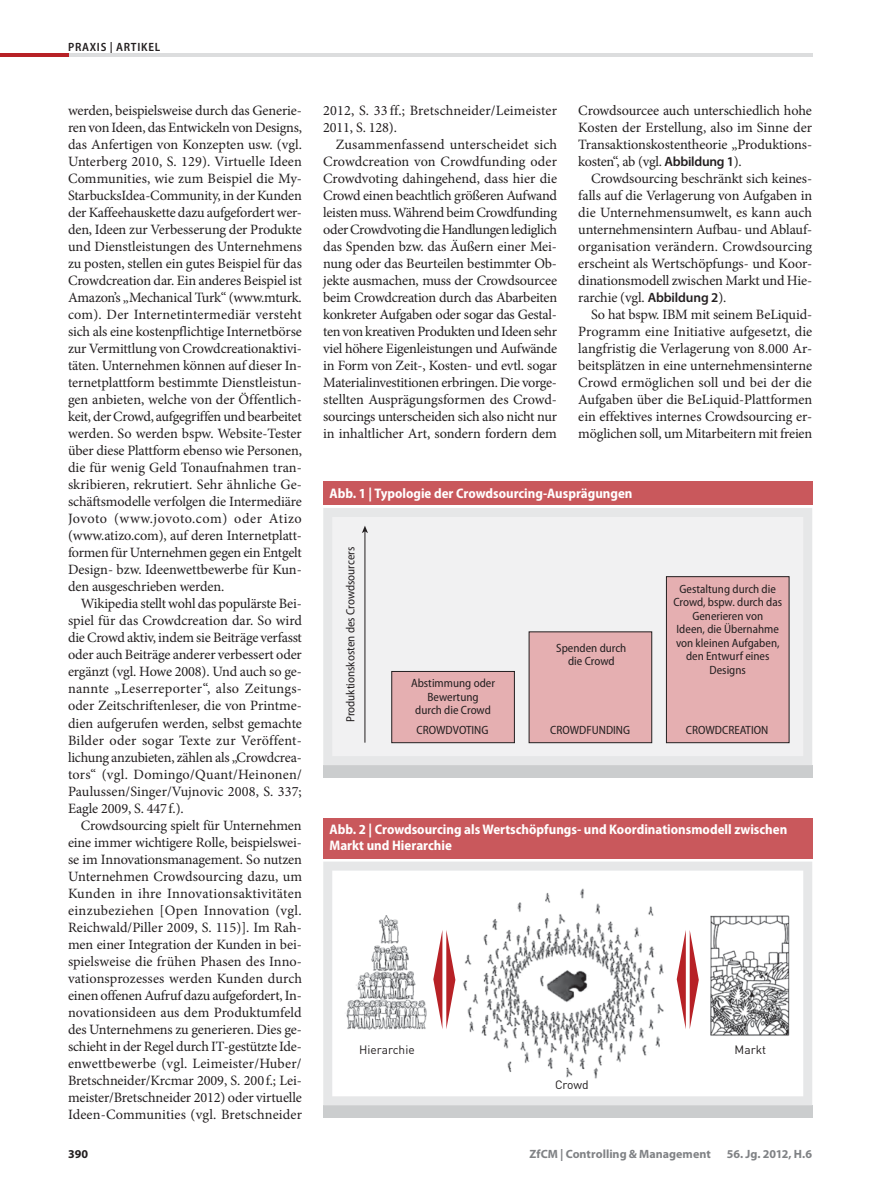
<style>
.page{position:relative;width:893px;height:1187px;background:#fff}
.page>*{position:absolute;margin:0;border:0;box-sizing:border-box;transform-origin:0 0}
.t1{font:14.25px/17px "Minion Pro";letter-spacing:-.005em;color:#231f20;text-align:justify}
.t2{font:700 semi-condensed 13.95px/15.3px "Myriad Pro";color:#fff}
.t3{font:semi-condensed 12px/13.5px "Myriad Pro";color:#231f20;text-align:center}
.t4{font:700 12px "Myriad Pro";color:#808285}
.t5{font:12px "DINOT";color:#231f20}
.t6{font:600 semi-condensed 12px "Myriad Pro";letter-spacing:.06em;color:#231f20}
.t7{font:700 12px "Myriad Pro";color:#231f20}
.s1{font-family:"Myriad Pro";font-weight:600;font-size:13.5px}
</style>
<div class="page">
<hr style="left:68px;top:53px;width:744px;height:4px;background:#dcddde">
<hr style="left:0;top:53px;width:68px;height:4px;background:#b72126">
<div style="left:323px;top:765px;width:489px;height:12px;background:#cbcdce"></div>
<svg style="left:323px;top:508px;width:489px;height:257px;fill:#f1f1f2"></svg>
<div style="left:323px;top:481px;width:489px;height:24px;background:#c9585c"></div>
<div style="left:391px;top:671px;width:124px;height:72px;background:#e5afb1;border:1px solid #231f20"></div>
<div style="left:529px;top:631px;width:123px;height:112px;background:#e5afb1;border:1px solid #231f20"></div>
<div style="left:666px;top:576px;width:123px;height:167px;background:#e5afb1;border:1px solid #231f20"></div>
<hr style="left:365px;top:531px;width:1px;height:211px;background:#231f20">
<svg style="left:362px;top:525px;width:6px;height:8px"></svg>
<div style="left:323px;top:1105px;width:489px;height:12px;background:#cbcdce"></div>
<svg style="left:323px;top:861px;width:489px;height:244px"></svg>
<div style="left:323px;top:818px;width:489px;height:40px;background:#c9585c"></div>
<img style="left:340px;top:915px;width:97px;height:116px">
<img style="left:459px;top:872px;width:213px;height:209px">
<img style="left:706px;top:913px;width:87px;height:123px">
<svg style="left:433px;top:929px;width:22px;height:100px"></svg>
<svg style="left:677px;top:929px;width:22px;height:100px"></svg>
<p class="t6" style="left:68px;top:40px;width:94px">PRAXIS | ARTIKEL</p>
<p class="t1" style="left:68px;top:102px;width:236px">werden, beispielsweise durch das Generie&shy;ren von Ideen, das Entwickeln von Designs, das Anfertigen von Konzepten usw. (vgl.<br>Unterberg 2010, S. 129). Virtuelle Ideen Communities, wie zum Beispiel die My-StarbucksIdea-Community, in der Kunden der Kaffeehauskette dazu aufgefordert wer&shy;den, Ideen zur Verbesserung der Produkte und Dienstleistungen des Unternehmens zu posten, stellen ein gutes Beispiel für das Crowdcreation dar. Ein anderes Beispiel ist Amazon’s „Mechanical Turk“ (www.mturk. com). Der Internetintermediär versteht sich als eine kostenpflichtige Internetbörse zur Vermittlung von Crowdcreationaktivi&shy;täten. Unternehmen können auf dieser In&shy;ternetplattform bestimmte Dienstleistun&shy;gen anbieten, welche von der Öffentlich&shy;keit, der Crowd, aufgegriffen und bearbeitet werden. So werden bspw. Website-Tester über diese Plattform ebenso wie Personen, die für wenig Geld Tonaufnahmen tran&shy;skribieren, rekrutiert. Sehr ähnliche Ge&shy;schäftsmodelle verfolgen die Intermediäre Jovoto (www.jovoto.com) oder Atizo (www.atizo.com), auf deren Internetplatt&shy;formen für Unternehmen gegen ein Entgelt Design- bzw. Ideenwettbewerbe für Kun&shy;den ausgeschrieben werden.</p>
<p class="t1" style="left:68px;top:595px;width:236px;text-align:left;text-indent:13px">Wikipedia stellt wohl das populärste Bei&shy;spiel für das Crowdcreation dar. So wird die Crowd aktiv, indem sie Beiträge verfasst oder auch Beiträge anderer verbessert oder ergänzt (vgl. Howe 2008). Und auch so ge&shy;nannte „Leserreporter“, also Zeitungs&shy;oder Zeitschriftenleser, die von Printme&shy;dien aufgerufen werden, selbst gemachte Bilder oder sogar Texte zur Veröffent&shy;lichung anzubieten, zählen als „Crowdcrea&shy;tors“ (vgl. Domingo/Quant/Heinonen/ Paulussen/Singer/Vujnovic 2008, S. 337; Eagle 2009, S. 447f.).</p>
<p class="t1" style="left:68px;top:816px;width:236px;text-indent:13px">Crowdsourcing spielt für Unternehmen eine immer wichtigere Rolle, beispielswei&shy;se im Innovationsmanagement. So nutzen Unternehmen Crowdsourcing dazu, um Kunden in ihre Innovationsaktivitäten einzubeziehen [Open Innovation (vgl.<br>Reichwald/Piller 2009, S. 115)]. Im Rah&shy;men einer Integration der Kunden in bei&shy;spielsweise die frühen Phasen des Inno&shy;vationsprozesses werden Kunden durch einen offenen Aufruf dazu aufgefordert, In&shy;novationsideen aus dem Produktumfeld des Unternehmens zu generieren. Dies ge&shy;schieht in der Regel durch IT-gestützte Ide&shy;enwettbewerbe (vgl. Leimeister/Huber/ Bretschneider/Krcmar 2009, S. 200f.; Lei&shy;meister/Bretschneider 2012) oder virtuelle Ideen-Communities (vgl. Bretschneider</p>
<p class="t1" style="left:323px;top:102px;width:235px">2012, S. 33 ff.; Bretschneider/Leimeister<br>2011, S. 128).</p>
<p class="t1" style="left:323px;top:136px;width:235px;text-indent:13px">Zusammenfassend unterscheidet sich Crowdcreation von Crowdfunding oder Crowdvoting dahingehend, dass hier die Crowd einen beachtlich größeren Aufwand leisten muss. Während beim Crowdfunding oder Crowdvoting die Handlungen lediglich das Spenden bzw. das Äußern einer Mei&shy;nung oder das Beurteilen bestimmter Ob&shy;jekte ausmachen, muss der Crowdsourcee beim Crowdcreation durch das Abarbeiten konkreter Aufgaben oder sogar das Gestal&shy;ten von kreativen Produkten und Ideen sehr viel höhere Eigenleistungen und Aufwände in Form von Zeit-, Kosten- und evtl. sogar Materialinvestitionen erbringen. Die vorge&shy;stellten Ausprägungsformen des Crowd&shy;sourcings unterscheiden sich also nicht nur in inhaltlicher Art, sondern fordern dem</p>
<p class="t1" style="left:578px;top:102px;width:235px">Crowdsourcee auch unterschiedlich hohe Kosten der Erstellung, also im Sinne der Transaktionskostentheorie „Produktions&shy;kosten“, ab (vgl. <span class="s1">Abbildung 1</span>).</p>
<p class="t1" style="left:578px;top:170px;width:235px;text-indent:13px">Crowdsourcing beschränkt sich keines&shy;falls auf die Verlagerung von Aufgaben in die Unternehmensumwelt, es kann auch unternehmensintern Aufbau- und Ablauf&shy;organisation verändern. Crowdsourcing erscheint als Wertschöpfungs- und Koor&shy;dinationsmodell zwischen Markt und Hie&shy;rarchie (vgl. <span class="s1">Abbildung 2</span>).</p>
<p class="t1" style="left:578px;top:306px;width:235px;text-align:left;text-indent:13px">So hat bspw. IBM mit seinem BeLiquid-Programm eine Initiative aufgesetzt, die langfristig die Verlagerung von 8.000 Ar&shy;beitsplätzen in eine unternehmensinterne Crowd ermöglichen soll und bei der die Aufgaben über die BeLiquid-Plattformen ein effektives internes Crowdsourcing er&shy;möglichen soll, um Mitarbeitern mit freien</p>
<p class="t2" style="left:330px;top:485px;width:304px">Abb. 1 | Typologie der Crowdsourcing-Ausprägungen</p>
<p class="t3" style="left:344px;top:722px;width:177px;rotate:-90deg">Produktionskosten des Crowdsourcers</p>
<p class="t3" style="left:411px;top:677px;width:86px">Abstimmung oder<br>Bewertung<br>durch die Crowd</p>
<p class="t3" style="left:556px;top:641px;width:72px">Spenden durch die Crowd</p>
<p class="t3" style="left:673px;top:582px;width:110px">Gestaltung durch die<br>Crowd, bspw. durch das<br>Generieren von<br>Ideen, die Übernahme von kleinen Aufgaben, den Entwurf eines<br>Designs</p>
<p class="t3" style="left:417px;top:723px;width:73px">CROWDVOTING</p>
<p class="t3" style="left:550px;top:723px;width:81px">CROWDFUNDING</p>
<p class="t3" style="left:686px;top:723px;width:84px">CROWDCREATION</p>
<p class="t2" style="left:330px;top:822px;width:459px">Abb. 2 | Crowdsourcing als Wertschöpfungs- und Koordinationsmodell zwischen<br>Markt und Hierarchie</p>
<p class="t5" style="left:359px;top:1041px;width:57px">Hierarchie</p>
<p class="t5" style="left:735px;top:1041px;width:33px">Markt</p>
<p class="t5" style="left:555px;top:1076px;width:35px">Crowd</p>
<p class="t7" style="left:68px;top:1145px;width:21px">390</p>
<p class="t4" style="left:530px;top:1145px;width:183px">ZfCM | Controlling &amp; Management</p>
<p class="t4" style="left:727px;top:1145px;width:87px">56. Jg. 2012, H.6</p>
</div>
